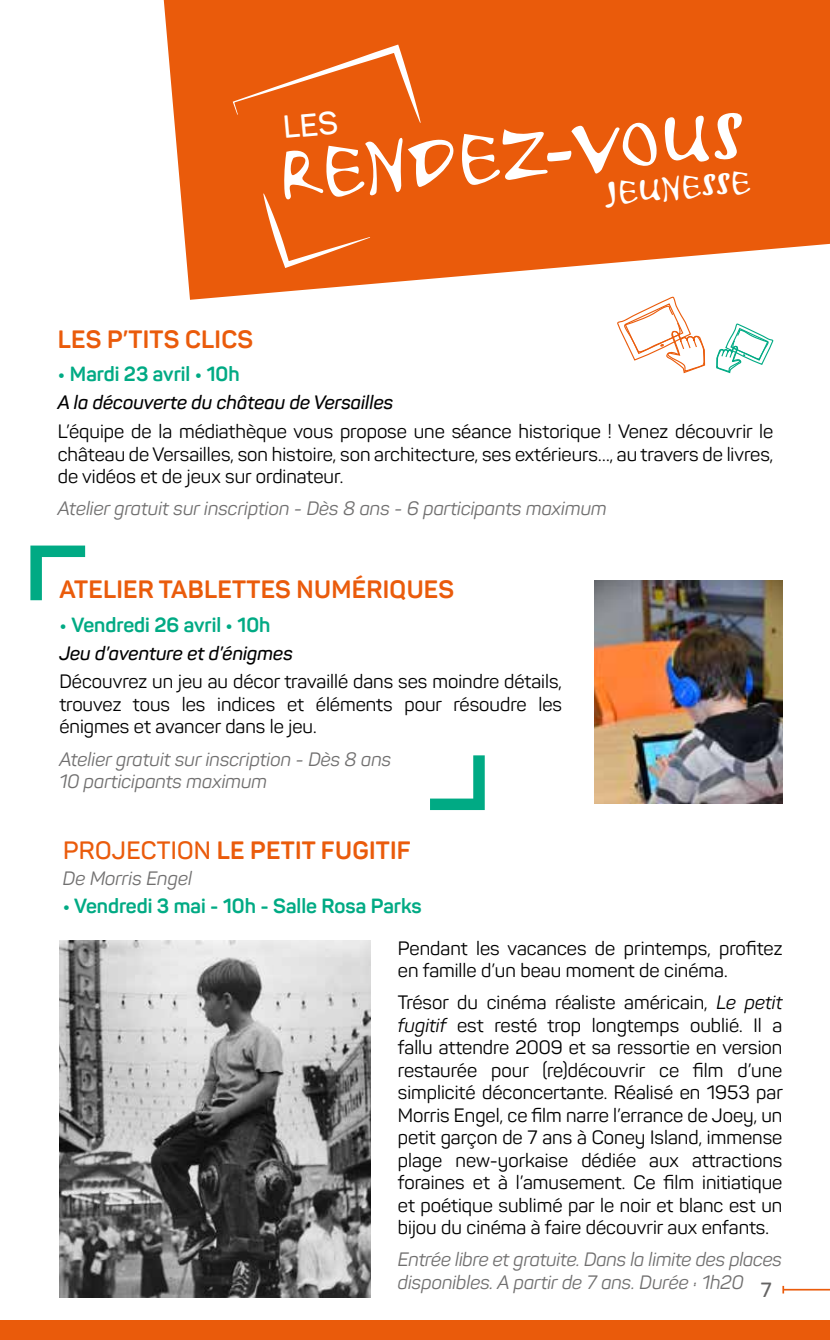
<style>
.page{position:relative;width:830px;height:1340px;background:#fff}
.page>*{position:absolute;margin:0;border:0;box-sizing:border-box;transform-origin:0 0}
.t1{font:68.62px "Airstream ITC";color:#fff}
.t2{font:31.5px "Airstream ITC";color:#fff}
.t3{font:700 24.75px "Panton";letter-spacing:.01em;color:#ea5b0b}
.t4{font:700 20.25px "Panton";color:#00aa84}
.t5{font:600 20.25px "Panton";color:#646363}
.t6{font:19.12px/22.5px "Panton";color:#000;text-align:justify}
.t7{font:italic 19.12px/22.5px "Panton";color:#706f6f}
.t8{font:italic 600 19.12px "Panton";color:#000}
.s1{font-weight:600}
.s2{font-style:italic}
</style>
<div class="page">
<hr style="left:782px;top:1288px;width:47px;height:2px;background:#ea5b0b">
<svg style="left:617px;top:300px;width:88px;height:74px"></svg>
<svg style="left:716px;top:323px;width:57px;height:51px"></svg>
<svg style="left:30px;top:545px;width:55px;height:55px"></svg>
<svg style="left:430px;top:755px;width:54px;height:55px"></svg>
<img style="left:594px;top:580px;width:188px;height:223px">
<img style="left:59px;top:940px;width:311px;height:357px">
<svg style="left:164px;top:0;width:665px;height:300px;background:#ec6f29"></svg>
<svg style="left:263px;top:193px;width:107px;height:75px;background:#eb681f"></svg>
<div style="left:0;top:1320px;width:829px;height:19px;background:#ea5b0b"></div>
<svg style="left:232px;top:45px;width:188px;height:93px;background:#eb6519"></svg>
<h1 class="t1" style="left:273px;top:129px;width:469px;rotate:-5deg">RENDEZ-VOUS</h1>
<h2 class="t2" style="left:604px;top:172px;width:146px;rotate:-5deg">JEUNESSE</h2>
<p class="t3" style="left:58px;top:324px;width:197px">LES P’TITS CLICS</p>
<p class="t4" style="left:58px;top:362px;width:183px">• Mardi 23 avril • 10h</p>
<p class="t8" style="left:58px;top:391px;width:337px">A la découverte du château de Versailles</p>
<p class="t6" style="left:58px;top:420px;width:716px">L’équipe de la médiathèque vous propose une séance historique ! Venez découvrir le château de Versailles, son histoire, son architecture, ses extérieurs…, au travers de livres, de vidéos et de jeux sur ordinateur.</p>
<p class="t7" style="left:58px;top:497px;width:550px">Atelier gratuit sur inscription - Dès 8 ans - 6 participants maximum</p>
<p class="t3" style="left:59px;top:574px;width:396px">ATELIER TABLETTES NUMÉRIQUES</p>
<p class="t4" style="left:59px;top:612px;width:212px">• Vendredi 26 avril • 10h</p>
<p class="t8" style="left:59px;top:641px;width:235px">Jeu d’aventure et d’énigmes</p>
<p class="t6" style="left:59px;top:670px;width:504px">Découvrez un jeu au décor travaillé dans ses moindre détails, trouvez tous les indices et éléments pour résoudre les énigmes et avancer dans le jeu.</p>
<p class="t7" style="left:59px;top:747px;width:333px">Atelier gratuit sur inscription - Dès 8 ans<br>10 participants maximum</p>
<p class="t3" style="left:63px;top:834px;width:349px"><span class="s1">PROJECTION</span> LE PETIT FUGITIF</p>
<p class="t7" style="left:63px;top:867px;width:130px">De Morris Engel</p>
<p class="t4" style="left:63px;top:893px;width:360px">• Vendredi 3 mai - 10h - Salle Rosa Parks</p>
<p class="t6" style="left:398px;top:936px;width:386px">Pendant les vacances de printemps, profitez en famille d’un beau moment de cinéma.</p>
<p class="t6" style="left:398px;top:991px;width:386px">Trésor du cinéma réaliste américain, <span class="s2">Le petit fugitif</span> est resté trop longtemps oublié. Il a fallu attendre 2009 et sa ressortie en version restaurée pour (re)découvrir ce film d’une simplicité déconcertante. Réalisé en 1953 par Morris Engel, ce film narre l’errance de Joey, un petit garçon de 7 ans à Coney Island, immense plage new-yorkaise dédiée aux attractions foraines et à l’amusement. Ce film initiatique et poétique sublimé par le noir et blanc est un bijou du cinéma à faire découvrir aux enfants.</p>
<p class="t7" style="left:398px;top:1248px;width:385px">Entrée libre et gratuite. Dans la limite des places disponibles. A partir de 7 ans. Durée : 1h20</p>
<p class="t5" style="left:760px;top:1277px;width:12px">7</p>
</div>
